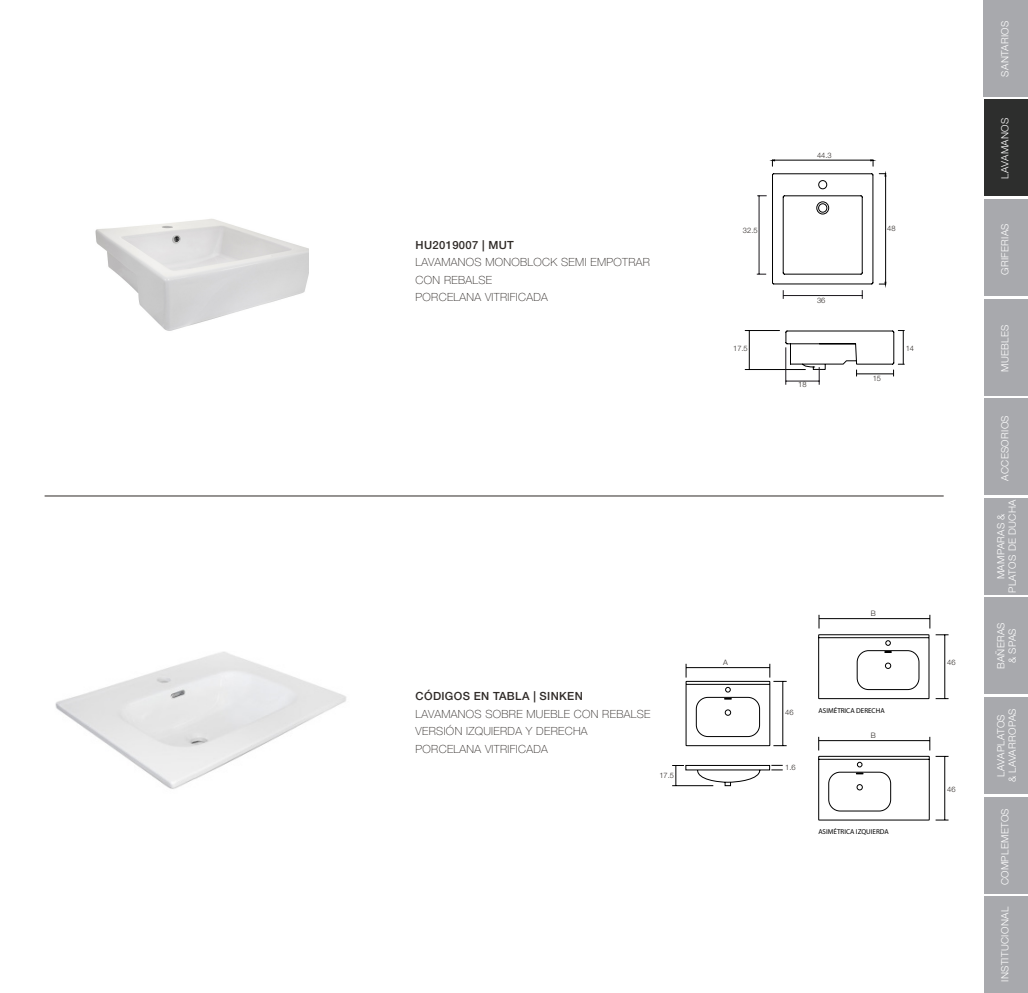
<style>
.page{position:relative;width:1028px;height:993px;background:#fff}
.page>*{position:absolute;margin:0;border:0;box-sizing:border-box;transform-origin:0 0}
.t1{font:100 11.25px "Helvetica Neue LT Std";letter-spacing:.03em;color:#2e2926}
.t2{font:500 11.25px "Helvetica Neue LT Std";letter-spacing:.03em;color:#2e2926}
.t3{font:300 10px/11.2px "Helvetica Neue LT Std";letter-spacing:.03em;color:#fff;text-align:center}
.info{font:300 7.5px "Helvetica Neue LT Std";color:#2e2926}
.t4{font:7.12px "Myriad Pro";color:#000}
</style>
<div class="page">
<div style="left:983px;top:0;width:45px;height:97px;background:#a8a9ad"></div>
<div style="left:984px;top:99px;width:44px;height:97px;background:#2d2e2d"></div>
<div style="left:984px;top:199px;width:44px;height:97px;background:#a8a9ad"></div>
<div style="left:984px;top:298px;width:44px;height:97px;background:#a8a9ad"></div>
<div style="left:984px;top:398px;width:44px;height:97px;background:#a8a9ad"></div>
<div style="left:984px;top:497px;width:44px;height:97px;background:#a8a9ad"></div>
<div style="left:984px;top:597px;width:44px;height:97px;background:#a8a9ad"></div>
<div style="left:984px;top:696px;width:44px;height:97px;background:#a8a9ad"></div>
<div style="left:984px;top:796px;width:44px;height:97px;background:#a8a9ad"></div>
<div style="left:984px;top:895px;width:44px;height:97px;background:#a8a9ad"></div>
<img style="left:95px;top:218px;width:213px;height:113px">
<svg style="left:756px;top:159px;width:130px;height:140px"></svg>
<hr style="left:783px;top:295px;width:79px;height:1px;background:#1a171c">
<hr style="left:745px;top:369px;width:60px;height:1px;background:#000">
<hr style="left:745px;top:330px;width:34px;height:1px;background:#000">
<hr style="left:749px;top:330px;width:1px;height:39px;background:#000">
<svg style="left:785px;top:330px;width:119px;height:54px"></svg>
<hr style="left:785px;top:381px;width:34px;height:1px;background:#1a171c">
<img style="left:55px;top:652px;width:292px;height:137px">
<svg style="left:685px;top:663px;width:102px;height:82px"></svg>
<svg style="left:672px;top:764px;width:111px;height:21px"></svg>
<svg style="left:818px;top:614px;width:130px;height:85px"></svg>
<hr style="left:944px;top:634px;width:1px;height:64px;background:#000">
<svg style="left:818px;top:736px;width:130px;height:84px"></svg>
<hr style="left:944px;top:756px;width:1px;height:63px;background:#000">
<hr style="left:45px;top:495px;width:898px;height:1px;background:#2e2926">
<p class="t2" style="left:415px;top:238px;width:100px">HU2019007 | MUT</p>
<p class="t1" style="left:415px;top:256px;width:236px">LAVAMANOS MONOBLOCK SEMI EMPOTRAR</p>
<p class="t1" style="left:415px;top:273px;width:78px">CON REBALSE</p>
<p class="t1" style="left:415px;top:291px;width:134px">PORCELANA VITRIFICADA</p>
<p class="t2" style="left:415px;top:689px;width:169px">CÓDIGOS EN TABLA | SINKEN</p>
<p class="t1" style="left:415px;top:707px;width:236px">LAVAMANOS SOBRE MUEBLE CON REBALSE</p>
<p class="t1" style="left:415px;top:724px;width:173px">VERSIÓN IZQUIERDA Y DERECHA</p>
<p class="t1" style="left:415px;top:742px;width:134px">PORCELANA VITRIFICADA</p>
<p class="info" style="left:659px;top:771px;width:16px">17.5</p>
<p class="info" style="left:743px;top:226px;width:16px">32.5</p>
<p class="info" style="left:817px;top:150px;width:16px">44.3</p>
<p class="info" style="left:817px;top:295px;width:10px">36</p>
<p class="info" style="left:887px;top:223px;width:10px">48</p>
<p class="info" style="left:733px;top:344px;width:16px">17.5</p>
<p class="info" style="left:905px;top:344px;width:10px">14</p>
<p class="info" style="left:798px;top:380px;width:10px">18</p>
<p class="info" style="left:872px;top:373px;width:10px">15</p>
<p class="info" style="left:723px;top:657px;width:6px">A</p>
<p class="info" style="left:870px;top:608px;width:7px">B</p>
<p class="info" style="left:785px;top:707px;width:10px">46</p>
<p class="info" style="left:785px;top:762px;width:12px">1.6</p>
<p class="t4" style="left:818px;top:706px;width:67px">ASIMÉTRICA DERECHA</p>
<p class="info" style="left:870px;top:731px;width:7px">B</p>
<p class="t4" style="left:818px;top:827px;width:72px">ASIMÉTRICA IZQUIERDA</p>
<p class="info" style="left:947px;top:657px;width:10px">46</p>
<p class="info" style="left:947px;top:784px;width:10px">46</p>
<p class="t3" style="left:999px;top:77px;width:57px;rotate:-90deg">SANTARIOS</p>
<p class="t3" style="left:999px;top:178px;width:62px;rotate:-90deg">LAVAMANOS</p>
<p class="t3" style="left:999px;top:275px;width:53px;rotate:-90deg">GRIFERIAS</p>
<p class="t3" style="left:999px;top:371px;width:49px;rotate:-90deg">MUEBLES</p>
<p class="t3" style="left:999px;top:480px;width:67px;rotate:-90deg">ACCESORIOS</p>
<p class="t3" style="left:995px;top:592px;width:95px;rotate:-90deg">MAMPARAS &amp;<br>PLATOS DE DUCHA</p>
<p class="t3" style="left:995px;top:669px;width:49px;rotate:-90deg">BAÑERAS &amp; SPAS</p>
<p class="t3" style="left:995px;top:782px;width:75px;rotate:-90deg">LAVAPLATOS<br>&amp; LAVARROPAS</p>
<p class="t3" style="left:999px;top:884px;width:78px;rotate:-90deg">COMPLEMETOS</p>
<p class="t3" style="left:999px;top:981px;width:76px;rotate:-90deg">INSTITUCIONAL</p>
</div>
